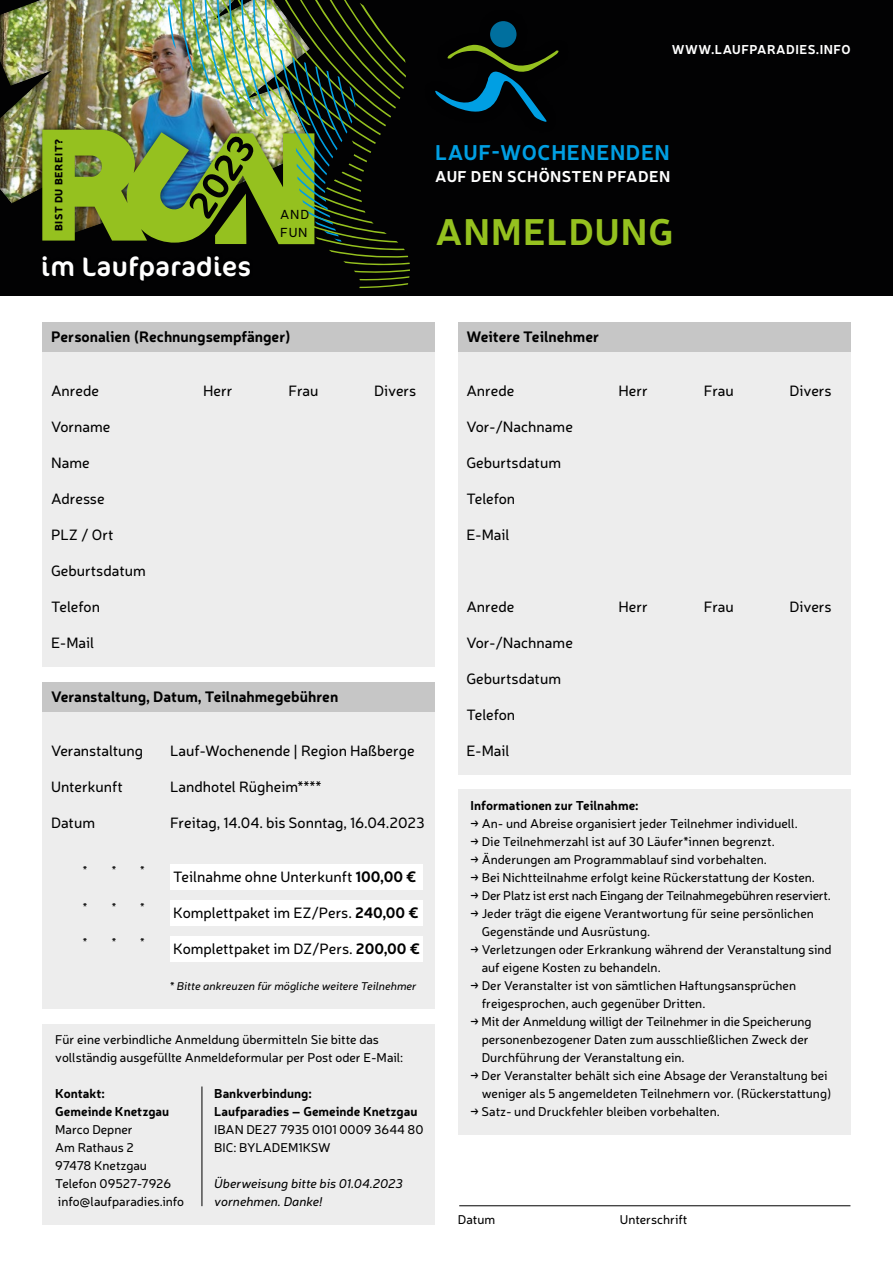
<style>
.page{position:relative;width:893px;height:1263px;background:#fff}
.page>*{position:absolute;margin:0;border:0;box-sizing:border-box;transform-origin:0 0}
.t1{font:38.1px "Cocon";color:#020203}
.t2{font:700 36.75px "Neris";letter-spacing:.03em;color:#95c11f}
.t3{font:26.85px "Cocon";letter-spacing:.02em;color:#fff}
.t4{font:700 21.15px "Neris";letter-spacing:.03em;color:#009fe3}
.t5{font:700 15.45px "Neris";letter-spacing:.03em;color:#fff}
.t6{font:15px "Neris";color:#000}
.t7{font:700 15px "Neris";color:#000}
.t8{font:13.2px/17.5px "Neris";letter-spacing:.06em;color:#000}
.t9{font:12.75px/18px "Neris";color:#000}
.t10{font:700 12.75px/18px "Neris";color:#000}
.t11{font:12.75px "Neris";letter-spacing:-.02em;color:#000}
.t12{font:italic 12.75px/18px "Neris";color:#000}
.t13{font:700 12.75px "Neris";letter-spacing:.04em;color:#fff}
.t14{font:italic 11.25px "Neris";color:#000}
.t15{font:900 10.35px "Neris";letter-spacing:.06em;color:#000}
.s1{font-weight:700}
</style>
<div class="page">
<div style="left:43px;top:322px;width:392px;height:344px;background:#ededed"></div>
<div style="left:43px;top:682px;width:392px;height:326px;background:#ededed"></div>
<div style="left:458px;top:322px;width:392px;height:452px;background:#ededed"></div>
<div style="left:43px;top:322px;width:392px;height:29px;background:#c6c6c6"></div>
<div style="left:43px;top:682px;width:392px;height:29px;background:#c6c6c6"></div>
<div style="left:458px;top:322px;width:392px;height:29px;background:#c6c6c6"></div>
<div style="left:170px;top:900px;width:253px;height:26px;background:#fff"></div>
<div style="left:170px;top:864px;width:253px;height:26px;background:#fff"></div>
<div style="left:170px;top:936px;width:253px;height:26px;background:#fff"></div>
<div style="left:0;top:0;width:893px;height:296px;background:#020203"></div>
<div style="left:43px;top:1024px;width:392px;height:200px;background:#ededed"></div>
<div style="left:458px;top:789px;width:392px;height:345px;background:#ededed"></div>
<hr style="left:459px;top:1205px;width:391px;height:1px;background:#000">
<hr style="left:202px;top:1086px;width:1px;height:120px;background:#000">
<div style="left:0;top:0;width:336px;height:261px;background:#000;opacity:.75"></div>
<div style="left:36px;top:123px;width:285px;height:128px;background:#020203;opacity:.75"></div>
<img style="left:42px;top:0;width:368px;height:289px">
<div style="left:490px;top:21px;width:26px;height:27px;background:#006f9e;border-radius:50%"></div>
<svg style="left:435px;top:44px;width:124px;height:78px"></svg>
<div style="left:40px;top:253px;width:213px;height:30px;background:#000"></div>
<p class="t13" style="left:672px;top:40px;width:180px">WWW.LAUFPARADIES.INFO</p>
<p class="t15" style="left:51px;top:231px;width:94px;rotate:-90deg">BIST DU BEREIT?</p>
<h1 class="t1" style="left:178px;top:202px;width:92px;rotate:-57deg">2023</h1>
<h3 class="t3" style="left:41px;top:251px;width:212px">im Laufparadies</h3>
<h3 class="t4" style="left:435px;top:137px;width:236px">LAUF-WOCHENENDEN</h3>
<p class="t5" style="left:435px;top:166px;width:237px">AUF DEN SCHÖNSTEN PFADEN</p>
<p class="t8" style="left:280px;top:205px;width:31px">AND<br>FUN</p>
<h2 class="t2" style="left:435px;top:205px;width:240px">ANMELDUNG</h2>
<p class="t7" style="left:51px;top:326px;width:241px">Personalien (Rechnungsempfänger)</p>
<p class="t6" style="left:51px;top:381px;width:50px">Anrede</p>
<p class="t6" style="left:203px;top:381px;width:31px">Herr</p>
<p class="t6" style="left:289px;top:381px;width:31px">Frau</p>
<p class="t6" style="left:374px;top:381px;width:44px">Divers</p>
<p class="t6" style="left:51px;top:417px;width:61px">Vorname</p>
<p class="t6" style="left:51px;top:453px;width:40px">Name</p>
<p class="t6" style="left:51px;top:489px;width:55px">Adresse</p>
<p class="t6" style="left:51px;top:525px;width:64px">PLZ / Ort</p>
<p class="t6" style="left:51px;top:561px;width:96px">Geburtsdatum</p>
<p class="t6" style="left:51px;top:597px;width:50px">Telefon</p>
<p class="t6" style="left:51px;top:633px;width:45px">E-Mail</p>
<p class="t7" style="left:51px;top:686px;width:289px">Veranstaltung, Datum, Teilnahmegebühren</p>
<p class="t6" style="left:51px;top:741px;width:94px">Veranstaltung</p>
<p class="t6" style="left:170px;top:741px;width:246px">Lauf-Wochenende | Region Haßberge</p>
<p class="t6" style="left:51px;top:777px;width:73px">Unterkunft</p>
<p class="t6" style="left:170px;top:777px;width:153px">Landhotel Rügheim****</p>
<p class="t6" style="left:51px;top:813px;width:46px">Datum</p>
<p class="t6" style="left:170px;top:813px;width:256px">Freitag, 14.04. bis Sonntag, 16.04.2023</p>
<p class="t14" style="left:83px;top:863px;width:6px">*</p>
<p class="t14" style="left:83px;top:899px;width:6px">*</p>
<p class="t14" style="left:83px;top:934px;width:6px">*</p>
<p class="t14" style="left:112px;top:863px;width:6px">*</p>
<p class="t14" style="left:112px;top:899px;width:6px">*</p>
<p class="t14" style="left:112px;top:934px;width:6px">*</p>
<p class="t14" style="left:140px;top:863px;width:6px">*</p>
<p class="t14" style="left:140px;top:899px;width:6px">*</p>
<p class="t14" style="left:140px;top:935px;width:6px">*</p>
<p class="t6" style="left:173px;top:867px;width:245px">Teilnahme ohne Unterkunft <span class="s1">100,00 €</span></p>
<p class="t6" style="left:173px;top:903px;width:247px">Komplettpaket im EZ/Pers. <span class="s1">240,00 €</span></p>
<p class="t6" style="left:173px;top:939px;width:248px">Komplettpaket im DZ/Pers. <span class="s1">200,00 €</span></p>
<p class="t14" style="left:170px;top:979px;width:248px">* Bitte ankreuzen für mögliche weitere Teilnehmer</p>
<p class="t9" style="left:55px;top:1030px;width:349px">Für eine verbindliche Anmeldung übermitteln Sie bitte das vollständig ausgefüllte Anmeldeformular per Post oder E-Mail:</p>
<p class="t10" style="left:55px;top:1084px;width:116px">Kontakt:<br>Gemeinde Knetzgau</p>
<p class="t9" style="left:55px;top:1120px;width:130px">Marco Depner<br>Am Rathaus 2<br>97478 Knetzgau<br>Telefon 09527-7926 info@laufparadies.info</p>
<p class="t10" style="left:214px;top:1084px;width:205px">Bankverbindung:<br>Laufparadies – Gemeinde Knetzgau</p>
<p class="t9" style="left:214px;top:1120px;width:211px">IBAN DE27 7935 0101 0009 3644 80<br>BIC: BYLADEM1KSW</p>
<p class="t12" style="left:214px;top:1174px;width:190px">Überweisung bitte bis 01.04.2023 vornehmen. Danke!</p>
<p class="t7" style="left:466px;top:326px;width:134px">Weitere Teilnehmer</p>
<p class="t6" style="left:466px;top:381px;width:50px">Anrede</p>
<p class="t6" style="left:618px;top:381px;width:31px">Herr</p>
<p class="t6" style="left:704px;top:381px;width:31px">Frau</p>
<p class="t6" style="left:789px;top:381px;width:44px">Divers</p>
<p class="t6" style="left:466px;top:417px;width:108px">Vor-/Nachname</p>
<p class="t6" style="left:466px;top:453px;width:96px">Geburtsdatum</p>
<p class="t6" style="left:466px;top:489px;width:50px">Telefon</p>
<p class="t6" style="left:466px;top:525px;width:45px">E-Mail</p>
<p class="t6" style="left:466px;top:597px;width:50px">Anrede</p>
<p class="t6" style="left:618px;top:597px;width:31px">Herr</p>
<p class="t6" style="left:704px;top:597px;width:31px">Frau</p>
<p class="t6" style="left:789px;top:597px;width:44px">Divers</p>
<p class="t6" style="left:466px;top:633px;width:108px">Vor-/Nachname</p>
<p class="t6" style="left:466px;top:669px;width:96px">Geburtsdatum</p>
<p class="t6" style="left:466px;top:705px;width:50px">Telefon</p>
<p class="t6" style="left:466px;top:741px;width:45px">E-Mail</p>
<p class="t10" style="left:471px;top:796px;width:169px">Informationen zur Teilnahme:</p>
<p class="t9" style="left:471px;top:814px;width:329px">→ An- und Abreise organisiert jeder Teilnehmer individuell.</p>
<p class="t9" style="left:471px;top:832px;width:306px">→ Die Teilnehmerzahl ist auf 30 Läufer*innen begrenzt.</p>
<p class="t9" style="left:471px;top:850px;width:298px">→ Änderungen am Programmablauf sind vorbehalten.</p>
<p class="t9" style="left:471px;top:868px;width:346px">→ Bei Nichtteilnahme erfolgt keine Rückerstattung der Kosten.</p>
<p class="t11" style="left:471px;top:887px;width:362px">→ Der Platz ist erst nach Eingang der Teilnahmegebühren reserviert.</p>
<p class="t9" style="left:482px;top:904px;width:334px;text-indent:-11px">→ Jeder trägt die eigene Verantwortung für seine persönlichen<br>Gegenstände und Ausrüstung.</p>
<p class="t9" style="left:482px;top:940px;width:351px;text-indent:-11px">→ Verletzungen oder Erkrankung während der Veranstaltung sind auf eigene Kosten zu behandeln.</p>
<p class="t9" style="left:482px;top:976px;width:316px;text-indent:-11px">→ Der Veranstalter ist von sämtlichen Haftungsansprüchen freigesprochen, auch gegenüber Dritten.</p>
<p class="t9" style="left:482px;top:1012px;width:331px;text-indent:-11px">→ Mit der Anmeldung willigt der Teilnehmer in die Speicherung personenbezogener Daten zum ausschließlichen Zweck der<br>Durchführung der Veranstaltung ein.</p>
<p class="t9" style="left:482px;top:1066px;width:351px;text-indent:-11px">→ Der Veranstalter behält sich eine Absage der Veranstaltung bei weniger als 5 angemeldeten Teilnehmern vor. (Rückerstattung)</p>
<p class="t9" style="left:471px;top:1102px;width:251px">→ Satz- und Druckfehler bleiben vorbehalten.</p>
<p class="t9" style="left:458px;top:1210px;width:39px">Datum</p>
<p class="t9" style="left:620px;top:1210px;width:69px">Unterschrift</p>
</div>
